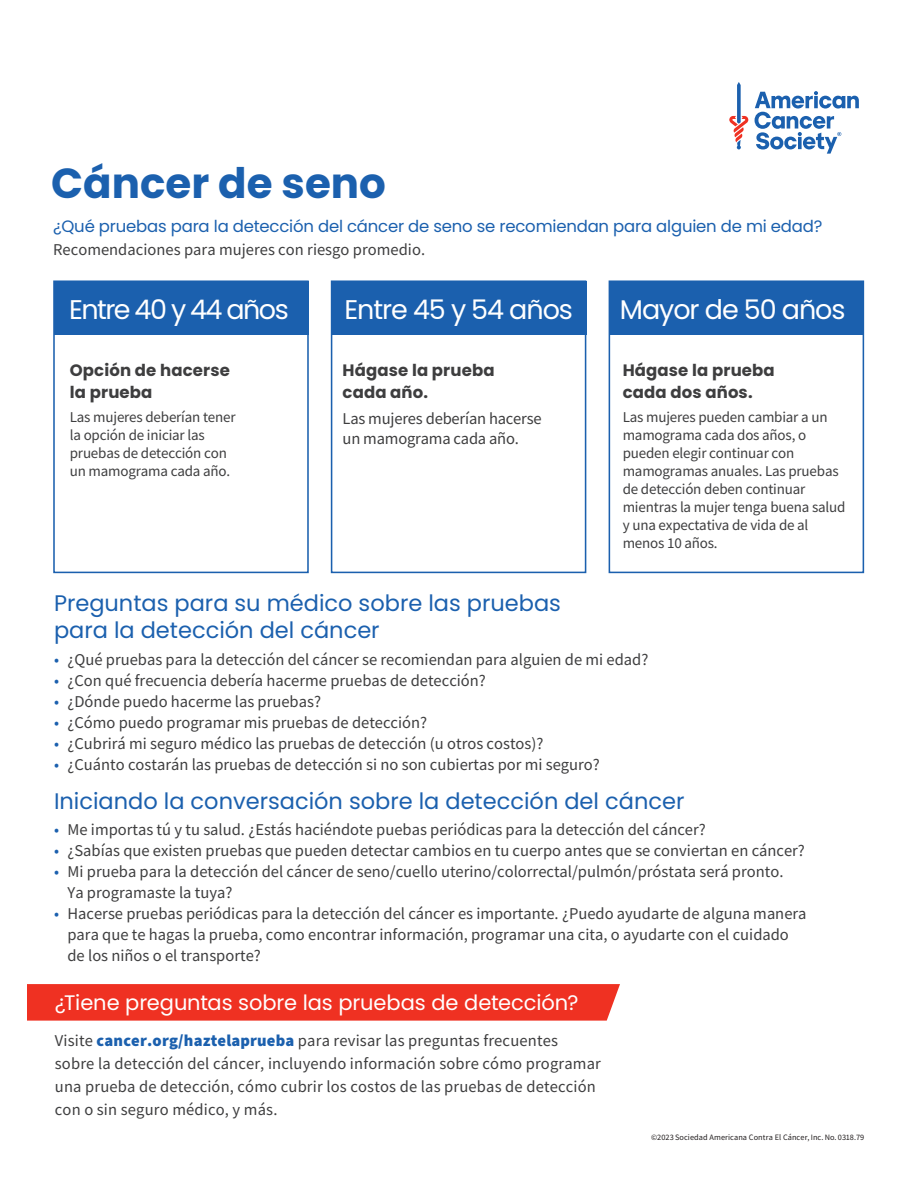
<style>
.page{position:relative;width:918px;height:1188px;background:#fff}
.page>*{position:absolute;margin:0;border:0;box-sizing:border-box;transform-origin:0 0}
.t1{font:700 42px "Poppins";color:#1b60ae}
.t2{font:27px "Poppins";letter-spacing:-.04em;color:#fff}
.t3{font:27px "Poppins";letter-spacing:-.06em;color:#fff}
.t4{font:22.5px/27px "Poppins";color:#1b60ae}
.t5{font:21px "Poppins";letter-spacing:-.005em;color:#fff}
.t6{font:16.5px/22.8px "Source Sans Pro";color:#3e3e3f}
.t7{font:16.5px "Poppins";letter-spacing:-.01em;color:#1b60ae}
.t8{font:700 16.5px/22.8px "Poppins";letter-spacing:.01em;color:#3e3e3f}
.t9{font:15px/18px "Source Sans Pro";letter-spacing:-.01em;color:#3e3e3f}
.t10{font:8.25px "Source Sans Pro";letter-spacing:.01em;color:#231f20}
.s1{color:#1b60ae}
.s2{font-weight:900;color:#1b60ae}
</style>
<div class="page">
<div style="left:27px;top:984px;width:593px;height:37px;background:#ef3122"></div>
<svg style="left:729px;top:82px;width:19px;height:67px"></svg>
<svg style="left:755px;top:91px;width:104px;height:63px"></svg>
<div style="left:54px;top:281px;width:255px;height:54px;background:#1b60ae"></div>
<div style="left:53px;top:280px;width:256px;height:293px;border:2px solid #1b60ae"></div>
<div style="left:332px;top:281px;width:254px;height:54px;background:#1b60ae"></div>
<div style="left:331px;top:280px;width:255px;height:293px;border:2px solid #1b60ae"></div>
<div style="left:609px;top:281px;width:255px;height:54px;background:#1b60ae"></div>
<div style="left:609px;top:280px;width:255px;height:293px;border:2px solid #1b60ae"></div>
<h1 class="t1" style="left:51px;top:159px;width:336px">Cáncer de seno</h1>
<p class="t7" style="left:53px;top:217px;width:771px">¿Qué pruebas para la detección del cáncer de seno se recomiendan para alguien de mi edad?</p>
<p class="t6" style="left:53px;top:238px;width:373px">Recomendaciones para mujeres con riesgo promedio.</p>
<h2 class="t3" style="left:69px;top:294px;width:221px">Entre 40 y 44 años</h2>
<h2 class="t2" style="left:344px;top:294px;width:230px">Entre 45 y 54 años</h2>
<h2 class="t2" style="left:620px;top:294px;width:227px">Mayor de 50 años</h2>
<p class="t8" style="left:70px;top:358px;width:162px">Opción de hacerse la prueba</p>
<p class="t9" style="left:70px;top:408px;width:167px">Las mujeres deberían tener la opción de iniciar las pruebas de detección con un mamograma cada año.</p>
<p class="t8" style="left:343px;top:358px;width:154px">Hágase la prueba cada año.</p>
<p class="t6" style="left:343px;top:409px;width:201px;line-height:19.8px">Las mujeres deberían hacerse un mamograma cada año.</p>
<p class="t8" style="left:623px;top:358px;width:154px">Hágase la prueba cada dos años.</p>
<p class="t9" style="left:623px;top:408px;width:224px">Las mujeres pueden cambiar a un mamograma cada dos años, o pueden elegir continuar con mamogramas anuales. Las pruebas de detección deben continuar mientras la mujer tenga buena salud y una expectativa de vida de al menos 10 años.</p>
<h3 class="t4" style="left:54px;top:590px;width:508px">Preguntas para su médico sobre las pruebas para la detección del cáncer</h3>
<p class="t6" style="left:54px;top:648px;width:596px"><span class="s1">•</span> ¿Qué pruebas para la detección del cáncer se recomiendan para alguien de mi edad?</p>
<p class="t6" style="left:54px;top:669px;width:433px"><span class="s1">•</span> ¿Con qué frecuencia debería hacerme pruebas de detección?</p>
<p class="t6" style="left:54px;top:690px;width:269px"><span class="s1">•</span> ¿Dónde puedo hacerme las pruebas?</p>
<p class="t6" style="left:54px;top:711px;width:375px"><span class="s1">•</span> ¿Cómo puedo programar mis pruebas de detección?</p>
<p class="t6" style="left:54px;top:732px;width:491px"><span class="s1">•</span> ¿Cubrirá mi seguro médico las pruebas de detección (u otros costos)?</p>
<p class="t6" style="left:54px;top:753px;width:547px"><span class="s1">•</span> ¿Cuánto costarán las pruebas de detección si no son cubiertas por mi seguro?</p>
<h3 class="t4" style="left:54px;top:787px;width:632px">Iniciando la conversación sobre la detección del cáncer</h3>
<p class="t6" style="left:54px;top:818px;width:653px"><span class="s1">•</span> Me importas tú y tu salud. ¿Estás haciéndote puebas periódicas para la detección del cáncer?</p>
<p class="t6" style="left:54px;top:839px;width:752px"><span class="s1">•</span> ¿Sabías que existen pruebas que pueden detectar cambios en tu cuerpo antes que se conviertan en cáncer?</p>
<p class="t6" style="left:68px;top:861px;width:717px;line-height:21px;text-indent:-14px"><span class="s1">•</span> Mi prueba para la detección del cáncer de seno/cuello uterino/colorrectal/pulmón/próstata será pronto.<br>Ya programaste la tuya?</p>
<p class="t6" style="left:68px;top:903px;width:741px;line-height:21px;text-indent:-14px"><span class="s1">•</span> Hacerse pruebas periódicas para la detección del cáncer es importante. ¿Puedo ayudarte de alguna manera para que te hagas la prueba, como encontrar información, programar una cita, o ayudarte con el cuidado de los niños o el transporte?</p>
<p class="t5" style="left:55px;top:990px;width:525px">¿Tiene preguntas sobre las pruebas de detección?</p>
<p class="t6" style="left:55px;top:1029px;width:548px">Visite <span class="s2">cancer.org/haztelaprueba</span> para revisar las preguntas frecuentes sobre la detección del cáncer, incluyendo información sobre cómo programar una prueba de detección, cómo cubrir los costos de las pruebas de detección con o sin seguro médico, y más.</p>
<p class="t10" style="left:651px;top:1132px;width:214px">©2023 Sociedad Americana Contra El Cáncer, Inc. No. 0318.79</p>
</div>
